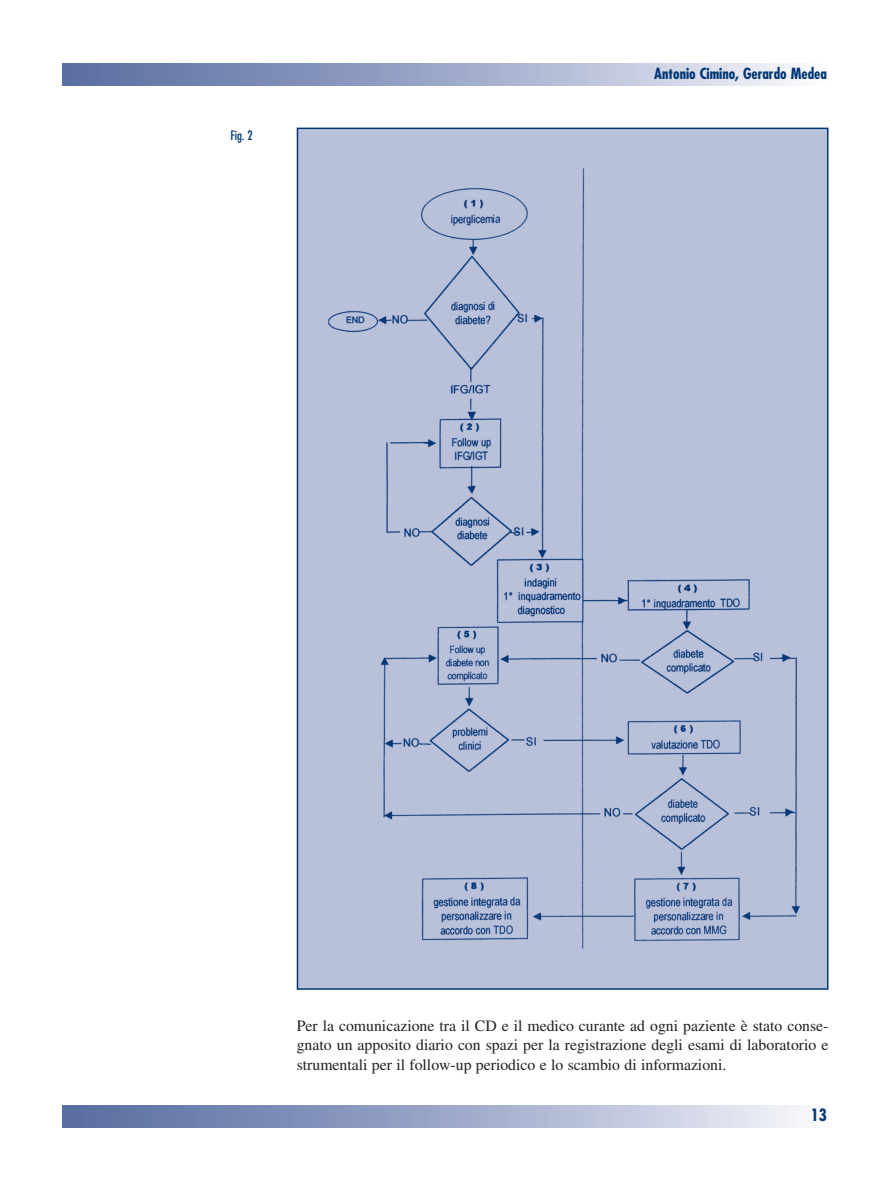
<style>
.page{position:relative;width:893px;height:1190px;background:#fff}
.page>*{position:absolute;margin:0;border:0;box-sizing:border-box;transform-origin:0 0}
.t1{font:700 condensed 16.5px "Futura";color:#013775}
.t2{font:15.75px/19.5px "Times";color:#231f20;text-align:justify}
.t3{font:700 condensed 15px "Futura";color:#013775}
.t4{font:condensed 12.75px "Futura";color:#013775}
</style>
<div class="page">
<div style="left:63px;top:64px;width:765px;height:21px;background:linear-gradient(to right,#51679d,#f3f3fa)"></div>
<div style="left:63px;top:1106px;width:765px;height:21px;background:linear-gradient(to right,#50669d,#f1f2f9)"></div>
<div style="left:298px;top:129px;width:529px;height:859px;background:#b9c0d9"></div>
<img style="left:328px;top:168px;width:472px;height:781px">
<p class="t4" style="left:230px;top:129px;width:24px">Fig. 2</p>
<p class="t3" style="left:654px;top:66px;width:174px">Antonio Cimino, Gerardo Medea</p>
<p class="t2" style="left:297px;top:1017px;width:533px">Per la comunicazione tra il CD e il medico curante ad ogni paziente è stato conse&shy;gnato un apposito diario con spazi per la registrazione degli esami di laboratorio e strumentali per il follow-up periodico e lo scambio di informazioni.</p>
<p class="t1" style="left:810px;top:1107px;width:18px">13</p>
</div>
